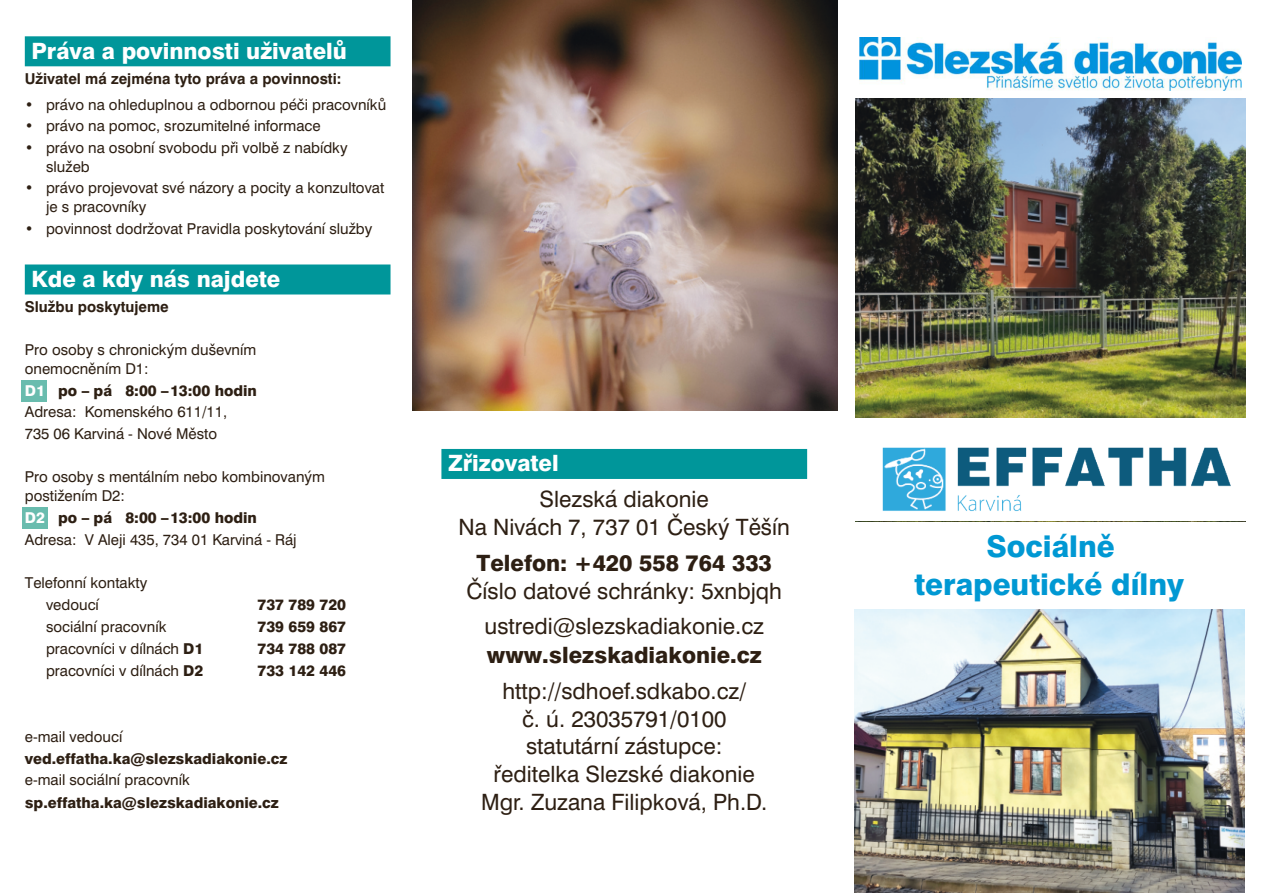
<style>
.page{position:relative;width:1263px;height:893px;background:#fff}
.page>*{position:absolute;margin:0;border:0;box-sizing:border-box;transform-origin:0 0}
.t1{font:800 30px/38.2px "Swiss 721 BTCE";color:#0098d3;text-align:center}
.t2{font:22.5px/27.9px "Swiss 721 BTCE";color:#2d1f13;text-align:center}
.t3{font:800 22.5px "Swiss 721 BTCE";color:#fff}
.t4{font:800 22.5px "Swiss 721 BTCE";color:#2d1f13}
.t5{font:15px/18.6px "Swiss 721 BTCE";color:#2d1f13}
.t6{font:800 15px "Swiss 721 BTCE";color:#2d1f13}
.t7{font:700 15px "Swiss 721 BTCE";color:#2d1f13}
.s1{font-weight:800;color:#fff}
.s2{font-weight:800}
</style>
<div class="page">
<div style="left:441px;top:449px;width:366px;height:30px;background:#00969a"></div>
<img style="left:856px;top:98px;width:389px;height:320px">
<img style="left:412px;top:0;width:426px;height:410px">
<div style="left:21px;top:380px;width:26px;height:21px;background:#69bcae"></div>
<div style="left:22px;top:507px;width:26px;height:22px;background:#69bcae"></div>
<div style="left:25px;top:36px;width:365px;height:30px;background:#00969a"></div>
<div style="left:25px;top:264px;width:365px;height:30px;background:#00969a"></div>
<img style="left:854px;top:610px;width:390px;height:283px">
<img style="left:859px;top:38px;width:383px;height:52px">
<img style="left:882px;top:447px;width:349px;height:64px">
<h2 class="t3" style="left:31px;top:35px;width:317px">Práva a povinnosti uživatelů</h2>
<p class="t7" style="left:25px;top:68px;width:318px">Uživatel má zejména tyto práva a povinnosti:</p>
<p class="t5" style="left:25px;top:95px;width:363px">• právo na ohleduplnou a odbornou péči pracovníků</p>
<p class="t5" style="left:25px;top:116px;width:297px">• právo na pomoc, srozumitelné informace</p>
<p class="t5" style="left:46px;top:138px;width:303px;text-indent:-21px">• právo na osobní svobodu při volbě z nabídky služeb</p>
<p class="t5" style="left:46px;top:178px;width:340px;text-indent:-21px">• právo projevovat své názory a pocity a konzultovat je s pracovníky</p>
<p class="t5" style="left:25px;top:218px;width:349px">• povinnost dodržovat Pravidla poskytování služby</p>
<h2 class="t3" style="left:31px;top:263px;width:250px">Kde a kdy nás najdete</h2>
<p class="t7" style="left:25px;top:296px;width:145px">Službu poskytujeme</p>
<p class="t5" style="left:25px;top:340px;width:233px">Pro osoby s chronickým duševním onemocněním D1:</p>
<p class="t5" style="left:25px;top:379px;width:234px;line-height:21.6px"><span class="s1">D1</span> <span class="s2">po – pá 8:00 – 13:00 hodin<br></span>Adresa: Komenského 611/11,<br>735 06 Karviná - Nové Město</p>
<p class="t5" style="left:25px;top:467px;width:302px">Pro osoby s mentálním nebo kombinovaným postižením D2:</p>
<p class="t5" style="left:25px;top:507px;width:273px;line-height:21.6px"><span class="s1">D2</span> <span class="s2">po – pá 8:00 – 13:00 hodin<br></span>Adresa: V Aleji 435, 734 01 Karviná - Ráj</p>
<p class="t5" style="left:46px;top:571px;width:103px;line-height:22.2px;text-indent:-21px">Telefonní kontakty vedoucí</p>
<p class="t6" style="left:258px;top:595px;width:90px">737 789 720</p>
<p class="t5" style="left:46px;top:617px;width:122px">sociální pracovník</p>
<p class="t6" style="left:258px;top:617px;width:90px">739 659 867</p>
<p class="t5" style="left:46px;top:639px;width:159px">pracovníci v dílnách <span class="s2">D1</span></p>
<p class="t6" style="left:258px;top:638px;width:90px">734 788 087</p>
<p class="t5" style="left:46px;top:660px;width:159px">pracovníci v dílnách <span class="s2">D2</span></p>
<p class="t6" style="left:258px;top:660px;width:90px">733 142 446</p>
<p class="t5" style="left:25px;top:726px;width:99px">e-mail vedoucí</p>
<p class="t6" style="left:25px;top:748px;width:264px">ved.effatha.ka@slezskadiakonie.cz</p>
<p class="t5" style="left:25px;top:770px;width:167px">e-mail sociální pracovník</p>
<p class="t6" style="left:25px;top:792px;width:255px">sp.effatha.ka@slezskadiakonie.cz</p>
<h2 class="t3" style="left:448px;top:448px;width:112px">Zřizovatel</h2>
<h2 class="t2" style="left:459px;top:484px;width:333px">Slezská diakonie<br>Na Nivách 7, 737 01 Český Těšín</h2>
<h2 class="t4" style="left:477px;top:548px;width:297px">Telefon: +420 558 764 333</h2>
<h2 class="t2" style="left:466px;top:572px;width:317px;line-height:35.4px">Číslo datové schránky: 5xnbjqh ustredi@slezskadiakonie.cz</h2>
<h2 class="t4" style="left:487px;top:640px;width:276px">www.slezskadiakonie.cz</h2>
<h2 class="t2" style="left:481px;top:676px;width:288px">http://sdhoef.sdkabo.cz/<br>č. ú. 23035791/0100 statutární zástupce: ředitelka Slezské diakonie<br>Mgr. Zuzana Filipková, Ph.D.</h2>
<h1 class="t1" style="left:914px;top:526px;width:271px">Sociálně terapeutické dílny</h1>
</div>
